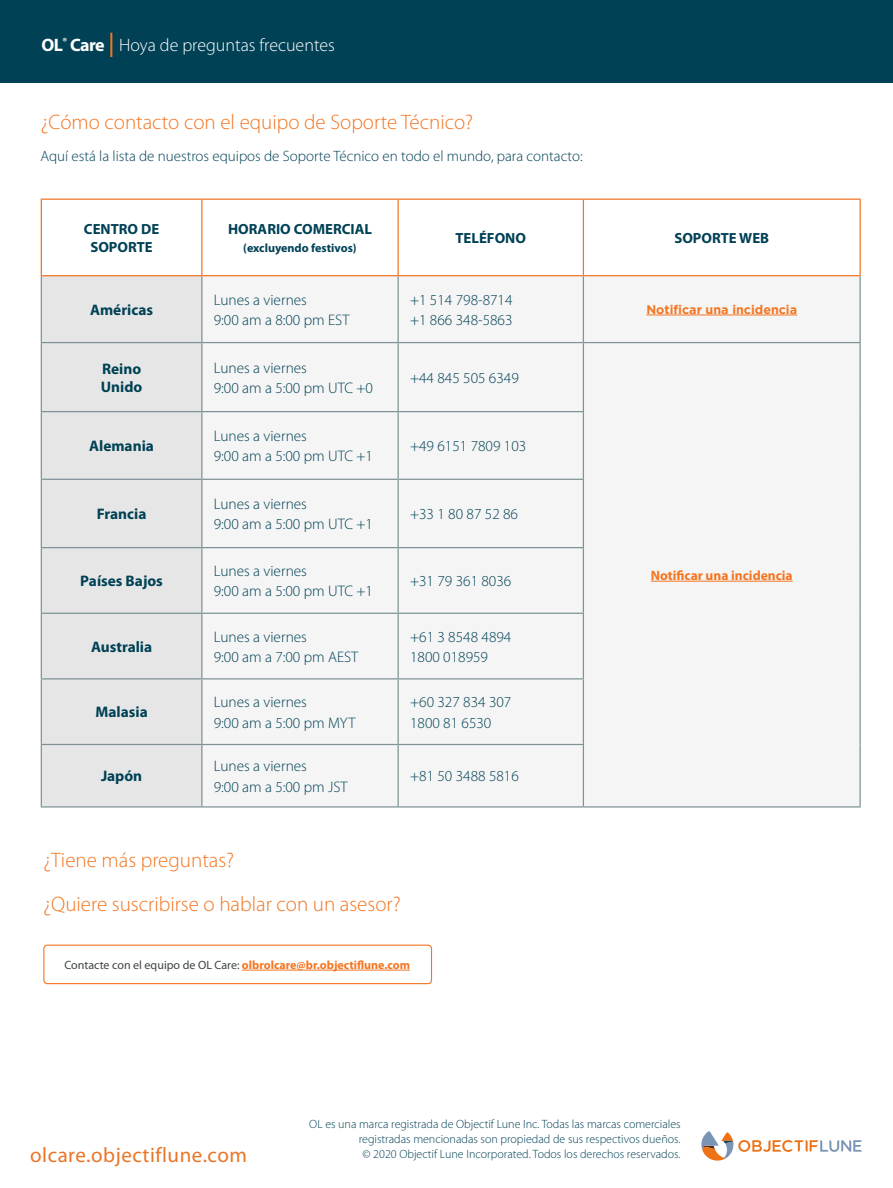
<style>
.page{position:relative;width:893px;height:1188px;background:#fff}
.page>*{position:absolute;margin:0;border:0;box-sizing:border-box;transform-origin:0 0}
.t1{font:300 21px/43.5px "Myriad Pro";color:#f47521}
.t2{font:21px "Myriad Pro";letter-spacing:.025em;color:#ea7527}
.t3{font:300 18px "Myriad Pro";color:#fff}
.t4{font:300 15.3px/20.2px "Myriad Pro";color:#004155}
.t5{font:700 15.3px/18.3px "Myriad Pro";color:#004155}
.t6{font:300 15px "Myriad Pro";color:#004155}
.t7{font:700 14.7px/17.7px "Myriad Pro";color:#004155;text-align:center}
.t8{font:700 13.5px "Myriad Pro";color:#f47521}
.t9{font:700 12.45px "Gotham";color:#f47521}
.t10{font:300 12px/15px "Myriad Pro";color:#004155;text-align:right}
.t11{font:700 12px "Myriad Pro";color:#f47521}
.t12{font:700 12px "Myriad Pro";color:#004155}
.s1{font-weight:700}
.s2{font-weight:400;font-size:36px;color:#f47521}
.s3{font-weight:400;color:#3f4444}
</style>
<div class="page">
<hr style="left:242px;top:970px;width:168px;height:1px;background:#f47521">
<div style="left:43px;top:945px;width:389px;height:39px;border:1px solid #f47521;border-radius:4px"></div>
<div style="left:42px;top:276px;width:159px;height:530px;background:#e6e6e6"></div>
<div style="left:203px;top:276px;width:656px;height:530px;background:#f5f5f5"></div>
<div style="left:583px;top:343px;width:277px;height:464px;background:#f5f5f5"></div>
<hr style="left:41px;top:343px;width:1px;height:68px;background:#7f9396">
<hr style="left:201px;top:343px;width:2px;height:68px;background:#7f9396">
<hr style="left:397px;top:343px;width:2px;height:68px;background:#7f9396">
<hr style="left:583px;top:343px;width:1px;height:68px;background:#7f9396">
<hr style="left:859px;top:343px;width:2px;height:69px;background:#7f9396">
<hr style="left:859px;top:412px;width:2px;height:67px;background:#7f9396">
<hr style="left:859px;top:479px;width:2px;height:69px;background:#7f9396">
<hr style="left:859px;top:548px;width:2px;height:65px;background:#7f9396">
<hr style="left:859px;top:613px;width:2px;height:66px;background:#7f9396">
<hr style="left:859px;top:679px;width:2px;height:65px;background:#7f9396">
<hr style="left:859px;top:744px;width:2px;height:62px;background:#7f9396">
<hr style="left:583px;top:806px;width:278px;height:2px;background:#7f9396">
<hr style="left:41px;top:411px;width:161px;height:1px;background:#7f9396">
<hr style="left:41px;top:412px;width:1px;height:67px;background:#7f9396">
<hr style="left:202px;top:411px;width:196px;height:1px;background:#7f9396">
<hr style="left:201px;top:412px;width:2px;height:67px;background:#7f9396">
<hr style="left:398px;top:411px;width:186px;height:1px;background:#7f9396">
<hr style="left:397px;top:412px;width:2px;height:67px;background:#7f9396">
<hr style="left:583px;top:412px;width:1px;height:67px;background:#7f9396">
<hr style="left:41px;top:479px;width:161px;height:1px;background:#7f9396">
<hr style="left:41px;top:480px;width:1px;height:67px;background:#7f9396">
<hr style="left:202px;top:479px;width:196px;height:1px;background:#7f9396">
<hr style="left:201px;top:480px;width:2px;height:67px;background:#7f9396">
<hr style="left:398px;top:479px;width:186px;height:1px;background:#7f9396">
<hr style="left:397px;top:480px;width:2px;height:67px;background:#7f9396">
<hr style="left:583px;top:480px;width:1px;height:67px;background:#7f9396">
<hr style="left:41px;top:547px;width:161px;height:1px;background:#7f9396">
<hr style="left:41px;top:548px;width:1px;height:65px;background:#7f9396">
<hr style="left:202px;top:547px;width:196px;height:1px;background:#7f9396">
<hr style="left:201px;top:548px;width:2px;height:65px;background:#7f9396">
<hr style="left:398px;top:547px;width:186px;height:1px;background:#7f9396">
<hr style="left:397px;top:548px;width:2px;height:65px;background:#7f9396">
<hr style="left:583px;top:548px;width:1px;height:65px;background:#7f9396">
<hr style="left:41px;top:613px;width:161px;height:1px;background:#7f9396">
<hr style="left:41px;top:614px;width:1px;height:64px;background:#7f9396">
<hr style="left:202px;top:613px;width:196px;height:1px;background:#7f9396">
<hr style="left:201px;top:614px;width:2px;height:64px;background:#7f9396">
<hr style="left:398px;top:613px;width:186px;height:1px;background:#7f9396">
<hr style="left:397px;top:614px;width:2px;height:64px;background:#7f9396">
<hr style="left:583px;top:614px;width:1px;height:64px;background:#7f9396">
<hr style="left:41px;top:678px;width:161px;height:2px;background:#7f9396">
<hr style="left:41px;top:680px;width:1px;height:64px;background:#7f9396">
<hr style="left:202px;top:678px;width:196px;height:2px;background:#7f9396">
<hr style="left:201px;top:680px;width:2px;height:64px;background:#7f9396">
<hr style="left:398px;top:678px;width:186px;height:2px;background:#7f9396">
<hr style="left:397px;top:680px;width:2px;height:64px;background:#7f9396">
<hr style="left:583px;top:680px;width:1px;height:64px;background:#7f9396">
<hr style="left:41px;top:744px;width:161px;height:1px;background:#7f9396">
<hr style="left:41px;top:745px;width:1px;height:61px;background:#7f9396">
<hr style="left:202px;top:744px;width:196px;height:1px;background:#7f9396">
<hr style="left:201px;top:745px;width:2px;height:61px;background:#7f9396">
<hr style="left:398px;top:744px;width:186px;height:1px;background:#7f9396">
<hr style="left:397px;top:745px;width:2px;height:61px;background:#7f9396">
<hr style="left:583px;top:745px;width:1px;height:61px;background:#7f9396">
<hr style="left:41px;top:806px;width:161px;height:2px;background:#7f9396">
<hr style="left:202px;top:806px;width:196px;height:2px;background:#7f9396">
<hr style="left:398px;top:806px;width:185px;height:2px;background:#7f9396">
<hr style="left:41px;top:276px;width:1px;height:66px;background:#7f9396">
<hr style="left:201px;top:276px;width:2px;height:66px;background:#7f9396">
<hr style="left:397px;top:276px;width:2px;height:66px;background:#7f9396">
<hr style="left:583px;top:276px;width:1px;height:66px;background:#7f9396">
<hr style="left:859px;top:276px;width:2px;height:66px;background:#7f9396">
<hr style="left:41px;top:342px;width:161px;height:1px;background:#7f9396">
<hr style="left:202px;top:342px;width:196px;height:1px;background:#7f9396">
<hr style="left:398px;top:342px;width:185px;height:1px;background:#7f9396">
<hr style="left:583px;top:342px;width:278px;height:1px;background:#7f9396">
<hr style="left:41px;top:199px;width:161px;height:1px;background:#ee7526">
<hr style="left:41px;top:200px;width:1px;height:75px;background:#ee7526">
<hr style="left:202px;top:199px;width:196px;height:1px;background:#ee7526">
<hr style="left:201px;top:200px;width:2px;height:75px;background:#ee7526">
<hr style="left:398px;top:199px;width:185px;height:1px;background:#ee7526">
<hr style="left:397px;top:200px;width:2px;height:75px;background:#ee7526">
<hr style="left:583px;top:199px;width:278px;height:1px;background:#ee7526">
<hr style="left:583px;top:200px;width:1px;height:75px;background:#ee7526">
<hr style="left:859px;top:200px;width:2px;height:75px;background:#ee7526">
<hr style="left:41px;top:275px;width:161px;height:1px;background:#ee7526">
<hr style="left:202px;top:275px;width:196px;height:1px;background:#ee7526">
<hr style="left:398px;top:275px;width:185px;height:1px;background:#ee7526">
<hr style="left:583px;top:275px;width:278px;height:1px;background:#ee7526">
<hr style="left:646px;top:315px;width:151px;height:1px;background:#f47521">
<hr style="left:651px;top:581px;width:142px;height:1px;background:#f47521">
<div style="left:0;top:0;width:893px;height:83px;background:#004155"></div>
<svg style="left:701px;top:1131px;width:161px;height:30px"></svg>
<p class="t3" style="left:41px;top:35px;width:295px"><span class="s1">OL</span><sup>®</sup> <span class="s1">Care</span> <span class="s2">I</span> Hoya de preguntas frecuentes</p>
<h1 class="t1" style="left:40px;top:100px;width:434px">¿Cómo contacto con el equipo de Soporte Técnico?</h1>
<p class="t6" style="left:40px;top:147px;width:544px">Aquí está la lista de nuestros equipos de Soporte Técnico en todo el mundo, para contacto:</p>
<p class="t7" style="left:84px;top:220px;width:77px">CENTRO DE<br>SOPORTE</p>
<p class="t7" style="left:228px;top:219px;width:145px">HORARIO COMERCIAL</p>
<p class="t12" style="left:243px;top:240px;width:115px">(excluyendo festivos)</p>
<p class="t7" style="left:455px;top:229px;width:72px">TELÉFONO</p>
<p class="t7" style="left:674px;top:229px;width:96px">SOPORTE WEB</p>
<p class="t5" style="left:90px;top:300px;width:64px">Américas</p>
<p class="t4" style="left:214px;top:289px;width:137px">Lunes a viernes<br>9:00 am a 8:00 pm EST</p>
<p class="t4" style="left:410px;top:289px;width:104px">+1 514 798-8714 +1 866 348-5863</p>
<p class="t9" style="left:646px;top:301px;width:152px">Notificar una incidencia</p>
<p class="t5" style="left:101px;top:359px;width:43px">Reino<br>Unido</p>
<p class="t4" style="left:214px;top:357px;width:161px">Lunes a viernes<br>9:00 am a 5:00 pm UTC +0</p>
<p class="t4" style="left:410px;top:367px;width:110px">+44 845 505 6349</p>
<p class="t5" style="left:89px;top:436px;width:66px">Alemania</p>
<p class="t4" style="left:214px;top:426px;width:161px">Lunes a viernes<br>9:00 am a 5:00 pm UTC +1</p>
<p class="t4" style="left:410px;top:436px;width:118px">+49 6151 7809 103</p>
<p class="t5" style="left:97px;top:504px;width:51px">Francia</p>
<p class="t4" style="left:214px;top:494px;width:161px">Lunes a viernes<br>9:00 am a 5:00 pm UTC +1</p>
<p class="t4" style="left:410px;top:504px;width:110px">+33 1 80 87 52 86</p>
<p class="t5" style="left:80px;top:571px;width:84px">Países Bajos</p>
<p class="t4" style="left:214px;top:561px;width:161px">Lunes a viernes<br>9:00 am a 5:00 pm UTC +1</p>
<p class="t4" style="left:410px;top:571px;width:103px">+31 79 361 8036</p>
<p class="t5" style="left:91px;top:637px;width:63px">Australia</p>
<p class="t4" style="left:214px;top:626px;width:146px">Lunes a viernes<br>9:00 am a 7:00 pm AEST</p>
<p class="t4" style="left:410px;top:626px;width:103px">+61 3 8548 4894<br>1800 018959</p>
<p class="t5" style="left:96px;top:703px;width:54px">Malasia</p>
<p class="t4" style="left:214px;top:692px;width:143px">Lunes a viernes<br>9:00 am a 5:00 pm MYT</p>
<p class="t4" style="left:410px;top:692px;width:103px">+60 327 834 307<br>1800 81 6530</p>
<p class="t5" style="left:101px;top:767px;width:43px">Japón</p>
<p class="t4" style="left:214px;top:756px;width:135px">Lunes a viernes<br>9:00 am a 5:00 pm JST</p>
<p class="t4" style="left:410px;top:766px;width:110px">+81 50 3488 5816</p>
<h1 class="t1" style="left:43px;top:838px;width:359px">¿Tiene más preguntas?<br>¿Quiere suscribirse o hablar con un asesor?</h1>
<p class="t11" style="left:64px;top:957px;width:347px"><span class="s3">Contacte con el equipo de OL Care:</span> olbrolcare@br.objectiflune.com</p>
<p class="t8" style="left:651px;top:566px;width:143px">Notificar una incidencia</p>
<h1 class="t2" style="left:30px;top:1142px;width:218px">olcare.objectiflune.com</h1>
<p class="t10" style="left:309px;top:1117px;width:373px">OL es una marca registrada de Objectif Lune Inc. Todas las marcas comerciales registradas mencionadas son propiedad de sus respectivos dueños.<br>© 2020 Objectif Lune Incorporated. Todos los derechos reservados.</p>
</div>
